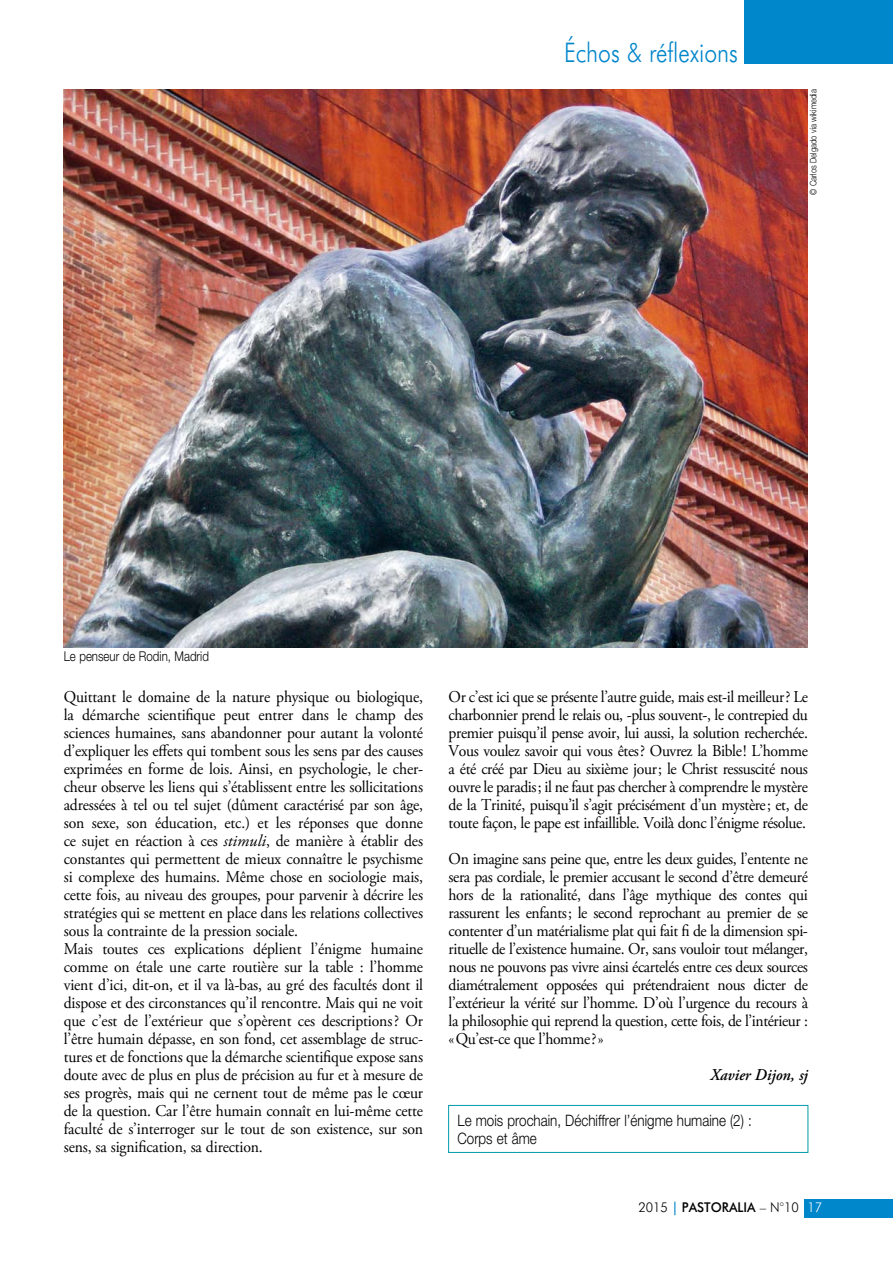
<style>
.page{position:relative;width:893px;height:1263px;background:#fff}
.page>*{position:absolute;margin:0;border:0;box-sizing:border-box;transform-origin:0 0}
.t1{font:300 27px "Futura BT";color:#0086cb;scale:.85 1}
.t2{font:16.5px/18px "Adobe Garamond Pro";letter-spacing:-.01em;color:#000;text-align:justify;scale:.95 1}
.t3{font:italic 600 16.5px "Adobe Garamond Pro";color:#000;scale:.95 1}
.t4{font:300 15.75px/18px "Helvetica Neue LT Std";color:#000;scale:.85 1}
.t5{font:300 13.5px "Helvetica Neue LT Std";color:#000;scale:.85 1}
.t6{font:500 13.5px "Futura BT";color:#000;scale:.95 1}
.t7{font:300 9px "Helvetica Neue LT Std";color:#000;scale:.85 1}
.s1{font-style:italic}
.s2{font-weight:300}
.s3{color:#0086cb}
.s4{font-weight:300;color:#fff}
</style>
<div class="page">
<div style="left:744px;top:0;width:149px;height:64px;background:#0086cb"></div>
<div style="left:804px;top:1199px;width:89px;height:18px;background:#0086cb"></div>
<div style="left:448px;top:1105px;width:360px;height:48px;border:1px solid #0099a9"></div>
<img style="left:64px;top:89px;width:744px;height:558px">
<p class="t5" style="left:64px;top:648px;width:172px">Le penseur de Rodin, Madrid</p>
<p class="t1" style="left:564px;top:36px;width:206px">Échos &amp; réflexions</p>
<p class="t7" style="left:808px;top:195px;width:126px;rotate:-90deg">© Carlos Delgado via wikimedia</p>
<p class="t2" style="left:64px;top:688px;width:380px;text-align:left">Quittant le domaine de la nature physique ou biologique, la démarche scientifique peut entrer dans le champ des sciences humaines, sans abandonner pour autant la volonté d’expliquer les effets qui tombent sous les sens par des causes exprimées en forme de lois. Ainsi, en psychologie, le cher&shy;cheur observe les liens qui s’établissent entre les sollicitations adressées à tel ou tel sujet (dûment caractérisé par son âge, son sexe, son éducation, etc.) et les réponses que donne ce sujet en réaction à ces <span class="s1">stimuli</span>, de manière à établir des constantes qui permettent de mieux connaître le psychisme si complexe des humains. Même chose en sociologie mais, cette fois, au niveau des groupes, pour parvenir à décrire les stratégies qui se mettent en place dans les relations collectives sous la contrainte de la pression sociale.<br>Mais toutes ces explications déplient l’énigme humaine comme on étale une carte routière sur la table : l’homme vient d’ici, dit-on, et il va là-bas, au gré des facultés dont il dispose et des circonstances qu’il rencontre. Mais qui ne voit que c’est de l’extérieur que s’opèrent ces descriptions? Or l’être humain dépasse, en son fond, cet assemblage de struc&shy;tures et de fonctions que la démarche scientifique expose sans doute avec de plus en plus de précision au fur et à mesure de ses progrès, mais qui ne cernent tout de même pas le cœur de la question. Car l’être humain connaît en lui-même cette faculté de s’interroger sur le tout de son existence, sur son sens, sa signification, sa direction.</p>
<p class="t2" style="left:449px;top:688px;width:380px">Or c’est ici que se présente l’autre guide, mais est-il meilleur? Le charbonnier prend le relais ou, -plus souvent-, le contrepied du premier puisqu’il pense avoir, lui aussi, la solution recherchée.<br>Vous voulez savoir qui vous êtes? Ouvrez la Bible! L’homme a été créé par Dieu au sixième jour; le Christ ressuscité nous ouvre le paradis; il ne faut pas chercher à comprendre le mystère de la Trinité, puisqu’il s’agit précisément d’un mystère; et, de toute façon, le pape est infaillible. Voilà donc l’énigme résolue.</p>
<p class="t2" style="left:449px;top:850px;width:380px">On imagine sans peine que, entre les deux guides, l’entente ne sera pas cordiale, le premier accusant le second d’être demeuré hors de la rationalité, dans l’âge mythique des contes qui rassurent les enfants; le second reprochant au premier de se contenter d’un matérialisme plat qui fait fi de la dimension spi&shy;rituelle de l’existence humaine. Or, sans vouloir tout mélanger, nous ne pouvons pas vivre ainsi écartelés entre ces deux sources diamétralement opposées qui prétendraient nous dicter de l’extérieur la vérité sur l’homme. D’où l’urgence du recours à la philosophie qui reprend la question, cette fois, de l’intérieur : «Qu’est-ce que l’homme?»</p>
<p class="t3" style="left:710px;top:1065px;width:104px">Xavier Dijon, sj</p>
<p class="t4" style="left:457px;top:1110px;width:348px">Le mois prochain, Déchiffrer l’énigme humaine (2) :<br>Corps et âme</p>
<p class="t6" style="left:638px;top:1199px;width:195px"><span class="s2">2015</span> <span class="s3">|</span> PASTORALIA <span class="s2">– N°10</span> <span class="s4">17</span></p>
</div>
